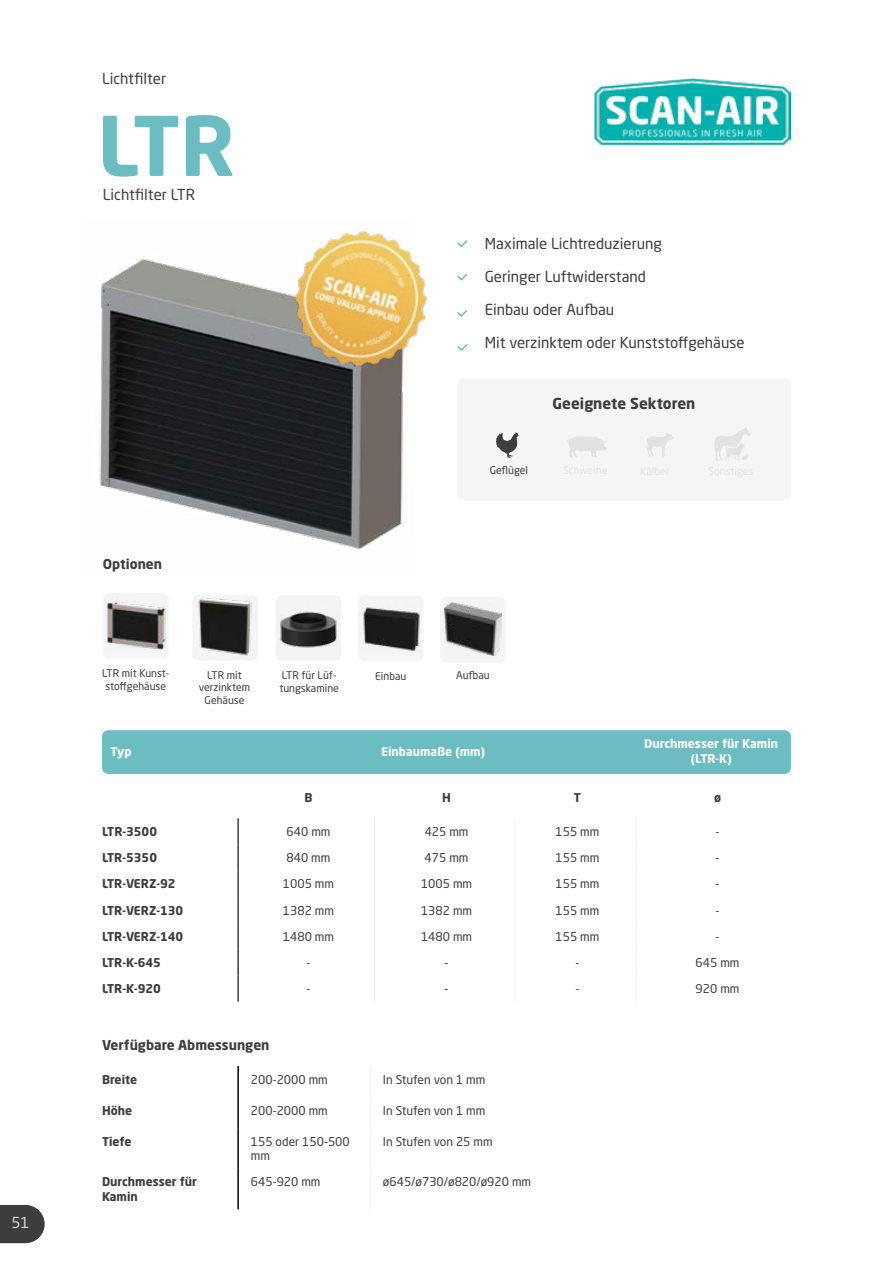
<style>
.page{position:relative;width:893px;height:1263px;background:#fff}
.page>*{position:absolute;margin:0;border:0;box-sizing:border-box;transform-origin:0 0}
.t1{font:700 81px "Neo Sans Std";color:#6bbdc1}
.t2{font:15px "Neo Sans Std";color:#3c3c3d}
.t3{font:15px "Neo Sans Std";color:#3d3d3d}
.t4{font:15px "Neo Sans Std";color:#3c3d3d}
.t5{font:700 15px "Neo Sans Std";color:#3c3d3d}
.t6{font:15px "Neo Sans Std";color:#d8d4d6}
.t7{font:700 13.5px "Neo Sans Std";color:#3c3d3d}
.t8{font:12px/14.4px "Neo Sans Std";color:#3c3d3d}
.t9{font:700 12px/14.4px "Neo Sans Std";color:#3c3d3d}
.t10{font:700 12px/14.4px "Neo Sans Std";color:#fff;text-align:center}
.t11{font:10.5px/12.6px "Neo Sans Std";color:#3c3d3d;text-align:center}
</style>
<div class="page">
<img style="left:99px;top:258px;width:304px;height:292px">
<div style="left:103px;top:593px;width:66px;height:66px;background:#f5f5f5;border-radius:6px"></div>
<div style="left:102px;top:730px;width:689px;height:44px;background:#6bbdc1;border-radius:6px"></div>
<hr style="left:237px;top:1066px;width:2px;height:31px;background:#000">
<hr style="left:237px;top:1097px;width:2px;height:31px;background:#000">
<hr style="left:237px;top:1128px;width:2px;height:41px;background:#000">
<hr style="left:237px;top:1169px;width:2px;height:40px;background:#000">
<hr style="left:237px;top:818px;width:2px;height:26px;background:#3c3d3d">
<hr style="left:237px;top:844px;width:2px;height:27px;background:#3c3d3d">
<hr style="left:237px;top:871px;width:2px;height:26px;background:#3c3d3d">
<hr style="left:237px;top:897px;width:2px;height:26px;background:#3c3d3d">
<hr style="left:237px;top:923px;width:2px;height:26px;background:#3c3d3d">
<hr style="left:237px;top:949px;width:2px;height:26px;background:#3c3d3d">
<hr style="left:237px;top:975px;width:2px;height:27px;background:#3c3d3d">
<svg style="left:374px;top:819px;width:1px;height:182px"></svg>
<svg style="left:636px;top:819px;width:1px;height:182px"></svg>
<hr style="left:369px;top:1066px;width:2px;height:31px;background:#f3f2f3">
<hr style="left:369px;top:1097px;width:2px;height:31px;background:#f3f2f3">
<hr style="left:369px;top:1128px;width:2px;height:41px;background:#f3f2f3">
<hr style="left:369px;top:1169px;width:2px;height:40px;background:#f3f2f3">
<div style="left:457px;top:378px;width:334px;height:122px;background:#f5f5f5;border-radius:6px"></div>
<svg style="left:457px;top:240px;width:11px;height:7px"></svg>
<svg style="left:457px;top:273px;width:11px;height:8px"></svg>
<svg style="left:0;top:1205px;width:45px;height:38px"></svg>
<svg style="left:569px;top:437px;width:38px;height:21px"></svg>
<svg style="left:496px;top:432px;width:23px;height:26px"></svg>
<svg style="left:647px;top:433px;width:27px;height:24px"></svg>
<svg style="left:714px;top:428px;width:36px;height:33px"></svg>
<img style="left:278px;top:231px;width:149px;height:153px">
<img style="left:107px;top:601px;width:59px;height:49px">
<img style="left:594px;top:79px;width:197px;height:66px">
<div style="left:192px;top:595px;width:66px;height:66px;background:#f5f5f5;border-radius:6px"></div>
<img style="left:198px;top:598px;width:54px;height:58px">
<div style="left:276px;top:595px;width:66px;height:66px;background:#f4f4f4;border-radius:6px"></div>
<img style="left:280px;top:611px;width:57px;height:37px">
<div style="left:358px;top:595px;width:66px;height:66px;background:#f5f5f5;border-radius:6px"></div>
<img style="left:363px;top:607px;width:57px;height:44px">
<div style="left:440px;top:597px;width:66px;height:66px;background:#f5f5f5;border-radius:6px"></div>
<img style="left:444px;top:603px;width:57px;height:52px">
<svg style="left:457px;top:310px;width:11px;height:7px"></svg>
<svg style="left:457px;top:344px;width:11px;height:7px"></svg>
<p class="t6" style="left:11px;top:1213px;width:20px">51</p>
<p class="t3" style="left:102px;top:69px;width:66px">Lichtfilter</p>
<h1 class="t1" style="left:97px;top:94px;width:140px">LTR</h1>
<p class="t3" style="left:103px;top:185px;width:94px">Lichtfilter LTR</p>
<p class="t7" style="left:103px;top:555px;width:61px">Optionen</p>
<p class="t4" style="left:485px;top:235px;width:179px">Maximale Lichtreduzierung</p>
<p class="t2" style="left:485px;top:268px;width:163px">Geringer Luftwiderstand</p>
<p class="t2" style="left:485px;top:301px;width:131px">Einbau oder Aufbau</p>
<p class="t2" style="left:485px;top:334px;width:261px">Mit verzinktem oder Kunststoffgehäuse</p>
<p class="t11" style="left:490px;top:464px;width:40px">Geflügel</p>
<p class="t5" style="left:553px;top:394px;width:144px">Geeignete Sektoren</p>
<p class="t11" style="left:102px;top:667px;width:69px">LTR mit Kunst&shy;stoffgehäuse</p>
<p class="t11" style="left:199px;top:668px;width:53px">LTR mit verzinktem<br>Gehäuse</p>
<p class="t11" style="left:279px;top:669px;width:61px;text-align:left">LTR für Lüf&shy;tungskamine</p>
<p class="t11" style="left:375px;top:670px;width:33px">Einbau</p>
<p class="t11" style="left:456px;top:668px;width:35px">Aufbau</p>
<p class="t10" style="left:111px;top:744px;width:22px">Typ</p>
<p class="t10" style="left:381px;top:744px;width:105px">Einbaumaße (mm)</p>
<p class="t10" style="left:644px;top:736px;width:135px">Durchmesser für Kamin (LTR-K)</p>
<p class="t9" style="left:305px;top:790px;width:10px">B</p>
<p class="t9" style="left:442px;top:790px;width:10px">H</p>
<p class="t9" style="left:574px;top:790px;width:9px">T</p>
<p class="t9" style="left:714px;top:790px;width:9px">ø</p>
<p class="t9" style="left:102px;top:824px;width:57px">LTR-3500</p>
<p class="t8" style="left:287px;top:824px;width:45px">640 mm</p>
<p class="t8" style="left:425px;top:824px;width:45px">425 mm</p>
<p class="t8" style="left:556px;top:824px;width:45px">155 mm</p>
<p class="t8" style="left:716px;top:824px;width:5px">-</p>
<p class="t9" style="left:102px;top:850px;width:57px">LTR-5350</p>
<p class="t8" style="left:287px;top:850px;width:45px">840 mm</p>
<p class="t8" style="left:425px;top:850px;width:45px">475 mm</p>
<p class="t8" style="left:555px;top:850px;width:45px">155 mm</p>
<p class="t8" style="left:716px;top:850px;width:5px">-</p>
<p class="t9" style="left:102px;top:876px;width:75px">LTR-VERZ-92</p>
<p class="t8" style="left:283px;top:876px;width:53px">1005 mm</p>
<p class="t8" style="left:421px;top:876px;width:53px">1005 mm</p>
<p class="t8" style="left:555px;top:876px;width:45px">155 mm</p>
<p class="t8" style="left:716px;top:876px;width:5px">-</p>
<p class="t9" style="left:102px;top:902px;width:83px">LTR-VERZ-130</p>
<p class="t8" style="left:283px;top:903px;width:53px">1382 mm</p>
<p class="t8" style="left:421px;top:903px;width:53px">1382 mm</p>
<p class="t8" style="left:555px;top:903px;width:45px">155 mm</p>
<p class="t8" style="left:716px;top:903px;width:5px">-</p>
<p class="t9" style="left:102px;top:929px;width:83px">LTR-VERZ-140</p>
<p class="t8" style="left:283px;top:929px;width:53px">1480 mm</p>
<p class="t8" style="left:421px;top:929px;width:53px">1480 mm</p>
<p class="t8" style="left:555px;top:929px;width:45px">155 mm</p>
<p class="t8" style="left:716px;top:929px;width:5px">-</p>
<p class="t9" style="left:102px;top:955px;width:60px">LTR-K-645</p>
<p class="t8" style="left:306px;top:955px;width:5px">-</p>
<p class="t8" style="left:445px;top:955px;width:5px">-</p>
<p class="t8" style="left:575px;top:955px;width:5px">-</p>
<p class="t8" style="left:696px;top:955px;width:45px">645 mm</p>
<p class="t9" style="left:102px;top:981px;width:60px">LTR-K-920</p>
<p class="t8" style="left:306px;top:981px;width:5px">-</p>
<p class="t8" style="left:445px;top:981px;width:5px">-</p>
<p class="t8" style="left:575px;top:981px;width:5px">-</p>
<p class="t8" style="left:696px;top:981px;width:45px">920 mm</p>
<p class="t7" style="left:102px;top:1036px;width:169px">Verfügbare Abmessungen</p>
<p class="t9" style="left:102px;top:1072px;width:37px">Breite</p>
<p class="t8" style="left:251px;top:1072px;width:78px">200-2000 mm</p>
<p class="t8" style="left:383px;top:1072px;width:104px">In Stufen von 1 mm</p>
<p class="t9" style="left:102px;top:1103px;width:32px">Höhe</p>
<p class="t8" style="left:251px;top:1103px;width:78px">200-2000 mm</p>
<p class="t8" style="left:383px;top:1103px;width:104px">In Stufen von 1 mm</p>
<p class="t9" style="left:102px;top:1134px;width:31px">Tiefe</p>
<p class="t8" style="left:251px;top:1134px;width:100px">155 oder 150-500 mm</p>
<p class="t8" style="left:383px;top:1134px;width:111px">In Stufen von 25 mm</p>
<p class="t9" style="left:102px;top:1174px;width:96px">Durchmesser für<br>Kamin</p>
<p class="t8" style="left:251px;top:1175px;width:71px">645-920 mm</p>
<p class="t8" style="left:383px;top:1175px;width:150px">ø645/ø730/ø820/ø920 mm</p>
</div>
